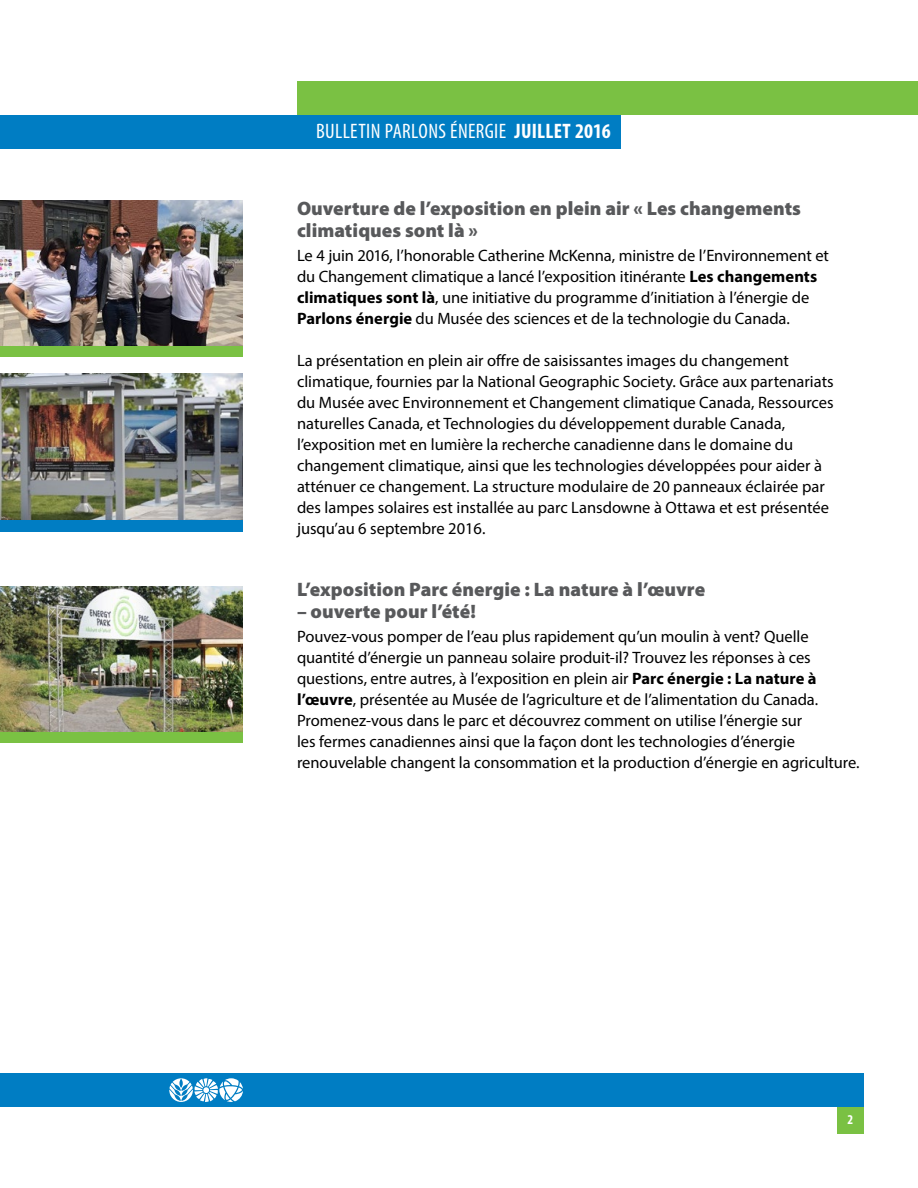
<style>
.page{position:relative;width:918px;height:1188px;background:#fff}
.page>*{position:absolute;margin:0;border:0;box-sizing:border-box;transform-origin:0 0}
.t1{font:condensed 21px "Myriad Pro";letter-spacing:.015em;color:#fff}
.t2{font:900 19.5px/22.5px "Myriad Pro";color:#58595b}
.t3{font:16.5px/21px "Myriad Pro";color:#000}
.t4{font:700 condensed 13.5px "Myriad Pro";color:#fff}
.s1{font-weight:700}
</style>
<div class="page">
<div style="left:297px;top:81px;width:621px;height:34px;background:#7ac143"></div>
<div style="left:0;top:115px;width:621px;height:33px;background:#007dc3"></div>
<div style="left:0;top:1073px;width:864px;height:34px;background:#007dc3"></div>
<div style="left:837px;top:1107px;width:27px;height:27px;background:#7ac143"></div>
<div style="left:0;top:344px;width:243px;height:13px;background:#7ac143"></div>
<img style="left:0;top:200px;width:243px;height:146px">
<div style="left:0;top:730px;width:243px;height:12px;background:#7ac143"></div>
<img style="left:0;top:586px;width:243px;height:146px">
<div style="left:0;top:519px;width:243px;height:13px;background:#007dc3"></div>
<img style="left:0;top:374px;width:243px;height:145px">
<svg style="left:169px;top:1078px;width:74px;height:24px"></svg>
<p class="t1" style="left:316px;top:119px;width:296px">BULLETIN PARLONS ÉNERGIE <span class="s1">JUILLET 2016</span></p>
<p class="t2" style="left:297px;top:197px;width:506px">Ouverture de l’exposition en plein air « Les changements climatiques sont là »</p>
<p class="t3" style="left:297px;top:245px;width:534px">Le 4 juin 2016, l’honorable Catherine McKenna, ministre de l’Environnement et du Changement climatique a lancé l’exposition itinérante <span class="s1">Les changements climatiques sont là</span>, une initiative du programme d’initiation à l’énergie de <span class="s1">Parlons énergie</span> du Musée des sciences et de la technologie du Canada.</p>
<p class="t3" style="left:297px;top:350px;width:538px">La présentation en plein air offre de saisissantes images du changement climatique, fournies par la National Geographic Society. Grâce aux partenariats du Musée avec Environnement et Changement climatique Canada, Ressources naturelles Canada, et Technologies du développement durable Canada, l’exposition met en lumière la recherche canadienne dans le domaine du changement climatique, ainsi que les technologies développées pour aider à atténuer ce changement. La structure modulaire de 20 panneaux éclairée par des lampes solaires est installée au parc Lansdowne à Ottawa et est présentée jusqu’au 6 septembre 2016.</p>
<p class="t2" style="left:297px;top:578px;width:410px">L’exposition Parc énergie : La nature à l’œuvre</p>
<p class="t2" style="left:297px;top:601px;width:180px">– ouverte pour l’été!</p>
<p class="t3" style="left:297px;top:626px;width:564px">Pouvez-vous pomper de l’eau plus rapidement qu’un moulin à vent? Quelle quantité d’énergie un panneau solaire produit-il? Trouvez les réponses à ces questions, entre autres, à l’exposition en plein air <span class="s1">Parc énergie : La nature à l’œuvre</span>, présentée au Musée de l’agriculture et de l’alimentation du Canada.<br>Promenez-vous dans le parc et découvrez comment on utilise l’énergie sur<br>les fermes canadiennes ainsi que la façon dont les technologies d’énergie renouvelable changent la consommation et la production d’énergie en agriculture.</p>
<p class="t4" style="left:848px;top:1111px;width:7px">2</p>
</div>
